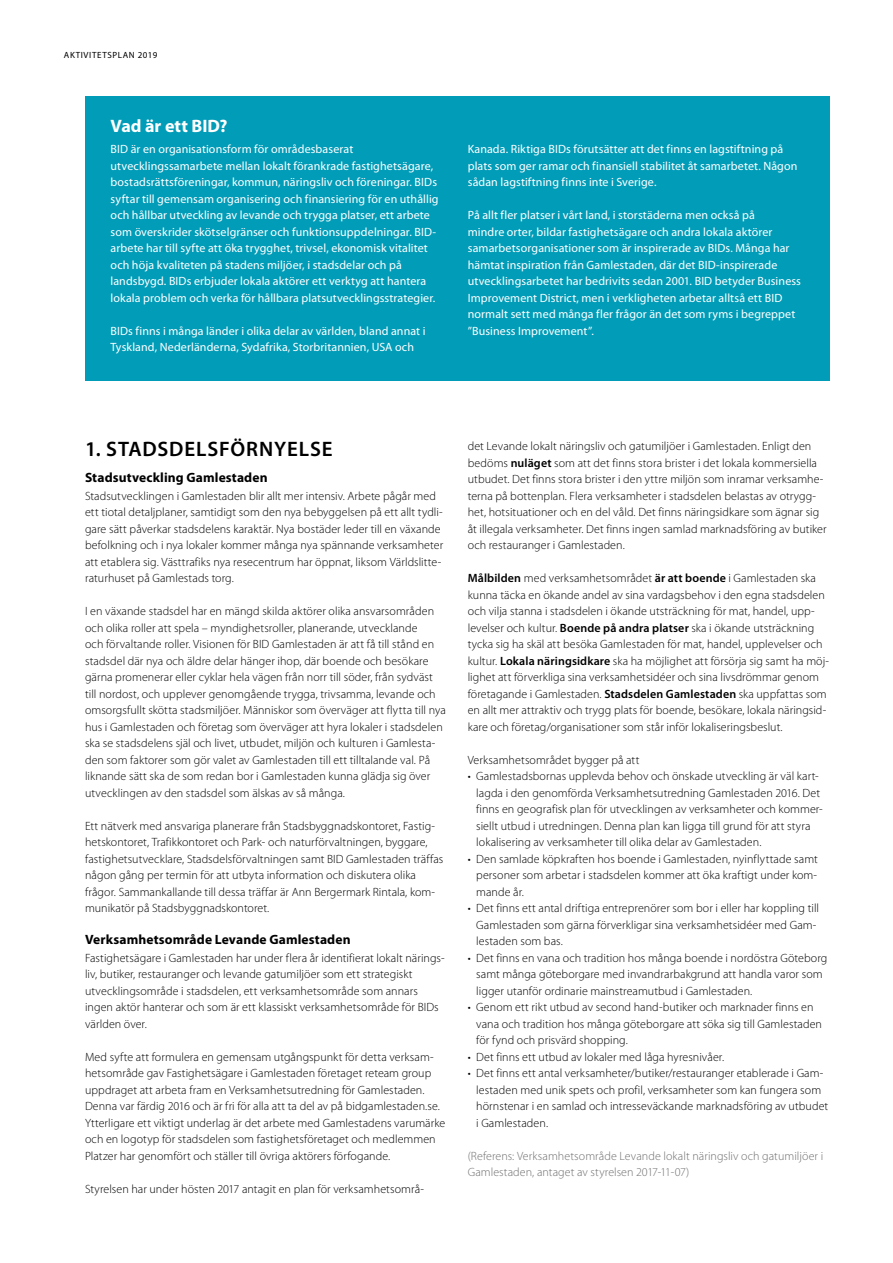
<style>
.page{position:relative;width:893px;height:1263px;background:#fff}
.page>*{position:absolute;margin:0;border:0;box-sizing:border-box;transform-origin:0 0}
.t1{font:600 21px "Myriad Pro";letter-spacing:.04em;color:#000}
.t2{font:700 18px "Myriad Pro";color:#fff}
.t3{font:700 13.5px "Myriad Pro";letter-spacing:.01em;color:#000}
.t4{font:300 12px/16.5px "Myriad Pro";letter-spacing:.005em;color:#000}
.t5{font:12px/16.5px "Myriad Pro";letter-spacing:.01em;color:#fff}
.t6{font:300 12px/16.5px "Myriad Pro";letter-spacing:.005em;color:#706f6f}
.t7{font:9px "Myriad Pro";letter-spacing:.07em;color:#000}
.s1{font-weight:600}
</style>
<div class="page">
<div style="left:85px;top:96px;width:744px;height:285px;background:#009cb8"></div>
<p class="t7" style="left:64px;top:50px;width:95px">AKTIVITETSPLAN 2019</p>
<h2 class="t2" style="left:111px;top:114px;width:118px">Vad är ett BID?</h2>
<p class="t5" style="left:111px;top:141px;width:330px">BID är en organisationsform för områdesbaserat utvecklingssamarbete mellan lokalt förankrade fastighetsägare, bostadsrättsföreningar, kommun, näringsliv och föreningar. BIDs syftar till gemensam organisering och finansiering för en uthållig och hållbar utveckling av levande och trygga platser, ett arbete som överskrider skötselgränser och funktionsuppdelningar. BID&shy;arbete har till syfte att öka trygghet, trivsel, ekonomisk vitalitet och höja kvaliteten på stadens miljöer, i stadsdelar och på landsbygd. BIDs erbjuder lokala aktörer ett verktyg att hantera lokala problem och verka för hållbara platsutvecklingsstrategier.</p>
<p class="t5" style="left:111px;top:322px;width:316px">BIDs finns i många länder i olika delar av världen, bland annat i<br>Tyskland, Nederländerna, Sydafrika, Storbritannien, USA och</p>
<p class="t5" style="left:468px;top:141px;width:331px">Kanada. Riktiga BIDs förutsätter att det finns en lagstiftning på plats som ger ramar och finansiell stabilitet åt samarbetet. Någon sådan lagstiftning finns inte i Sverige.</p>
<p class="t5" style="left:468px;top:207px;width:335px">På allt fler platser i vårt land, i storstäderna men också på<br>mindre orter, bildar fastighetsägare och andra lokala aktörer samarbetsorganisationer som är inspirerade av BIDs. Många har hämtat inspiration från Gamlestaden, där det BID-inspirerade utvecklingsarbetet har bedrivits sedan 2001. BID betyder Business Improvement District, men i verkligheten arbetar alltså ett BID normalt sett med många fler frågor än det som ryms i begreppet ”Business Improvement”.</p>
<h1 class="t1" style="left:85px;top:435px;width:249px">1. STADSDELSFÖRNYELSE</h1>
<p class="t3" style="left:85px;top:468px;width:184px">Stadsutveckling Gamlestaden</p>
<p class="t4" style="left:85px;top:487px;width:360px">Stadsutvecklingen i Gamlestaden blir allt mer intensiv. Arbete pågår med ett tiotal detaljplaner, samtidigt som den nya bebyggelsen på ett allt tydli&shy;gare sätt påverkar stadsdelens karaktär. Nya bostäder leder till en växande befolkning och i nya lokaler kommer många nya spännande verksamheter att etablera sig. Västtrafiks nya resecentrum har öppnat, liksom Världslitte&shy;raturhuset på Gamlestads torg.</p>
<p class="t4" style="left:85px;top:603px;width:362px">I en växande stadsdel har en mängd skilda aktörer olika ansvarsområden och olika roller att spela – myndighetsroller, planerande, utvecklande<br>och förvaltande roller. Visionen för BID Gamlestaden är att få till stånd en stadsdel där nya och äldre delar hänger ihop, där boende och besökare gärna promenerar eller cyklar hela vägen från norr till söder, från sydväst till nordost, och upplever genomgående trygga, trivsamma, levande och omsorgsfullt skötta stadsmiljöer. Människor som överväger att flytta till nya hus i Gamlestaden och företag som överväger att hyra lokaler i stadsdelen ska se stadsdelens själ och livet, utbudet, miljön och kulturen i Gamlesta&shy;den som faktorer som gör valet av Gamlestaden till ett tilltalande val. På liknande sätt ska de som redan bor i Gamlestaden kunna glädja sig över utvecklingen av den stadsdel som älskas av så många.</p>
<p class="t4" style="left:85px;top:817px;width:360px">Ett nätverk med ansvariga planerare från Stadsbyggnadskontoret, Fastig&shy;hetskontoret, Trafikkontoret och Park- och naturförvaltningen, byggare, fastighetsutvecklare, Stadsdelsförvaltningen samt BID Gamlestaden träffas någon gång per termin för att utbyta information och diskutera olika frågor. Sammankallande till dessa träffar är Ann Bergermark Rintala, kom&shy;munikatör på Stadsbyggnadskontoret.</p>
<p class="t3" style="left:85px;top:930px;width:267px">Verksamhetsområde Levande Gamlestaden</p>
<p class="t4" style="left:85px;top:949px;width:361px">Fastighetsägare i Gamlestaden har under flera år identifierat lokalt närings&shy;liv, butiker, restauranger och levande gatumiljöer som ett strategiskt utvecklingsområde i stadsdelen, ett verksamhetsområde som annars ingen aktör hanterar och som är ett klassiskt verksamhetsområde för BIDs världen över.</p>
<p class="t4" style="left:85px;top:1048px;width:362px">Med syfte att formulera en gemensam utgångspunkt för detta verksam&shy;hetsområde gav Fastighetsägare i Gamlestaden företaget reteam group uppdraget att arbeta fram en Verksamhetsutredning för Gamlestaden.<br>Denna var färdig 2016 och är fri för alla att ta del av på bidgamlestaden.se.<br>Ytterligare ett viktigt underlag är det arbete med Gamlestadens varumärke och en logotyp för stadsdelen som fastighetsföretaget och medlemmen Platzer har genomfört och ställer till övriga aktörers förfogande.</p>
<p class="t4" style="left:85px;top:1180px;width:341px">Styrelsen har under hösten 2017 antagit en plan för verksamhetsområ-</p>
<p class="t4" style="left:468px;top:438px;width:360px">det Levande lokalt näringsliv och gatumiljöer i Gamlestaden. Enligt den bedöms <span class="s1">nuläget</span> som att det finns stora brister i det lokala kommersiella utbudet. Det finns stora brister i den yttre miljön som inramar verksamhe&shy;terna på bottenplan. Flera verksamheter i stadsdelen belastas av otrygg&shy;het, hotsituationer och en del våld. Det finns näringsidkare som ägnar sig åt illegala verksamheter. Det finns ingen samlad marknadsföring av butiker och restauranger i Gamlestaden.</p>
<p class="t4" style="left:468px;top:570px;width:363px"><span class="s1">Målbilden</span> med verksamhetsområdet <span class="s1">är att boende</span> i Gamlestaden ska kunna täcka en ökande andel av sina vardagsbehov i den egna stadsdelen och vilja stanna i stadsdelen i ökande utsträckning för mat, handel, upp&shy;levelser och kultur. <span class="s1">Boende på andra platser</span> ska i ökande utsträckning tycka sig ha skäl att besöka Gamlestaden för mat, handel, upplevelser och kultur. <span class="s1">Lokala näringsidkare</span> ska ha möjlighet att försörja sig samt ha möj&shy;lighet att förverkliga sina verksamhetsidéer och sina livsdrömmar genom företagande i Gamlestaden. <span class="s1">Stadsdelen Gamlestaden</span> ska uppfattas som en allt mer attraktiv och trygg plats för boende, besökare, lokala näringsid&shy;kare och företag/organisationer som står inför lokaliseringsbeslut.</p>
<p class="t4" style="left:468px;top:751px;width:173px">Verksamhetsområdet bygger på att</p>
<p class="t4" style="left:476px;top:768px;width:348px;text-indent:-9px">• Gamlestadsbornas upplevda behov och önskade utveckling är väl kart&shy;lagda i den genomförda Verksamhetsutredning Gamlestaden 2016. Det finns en geografisk plan för utvecklingen av verksamheter och kommer&shy;siellt utbud i utredningen. Denna plan kan ligga till grund för att styra lokalisering av verksamheter till olika delar av Gamlestaden.</p>
<p class="t4" style="left:476px;top:850px;width:343px;text-align:justify;text-indent:-9px">• Den samlade köpkraften hos boende i Gamlestaden, nyinflyttade samt personer som arbetar i stadsdelen kommer att öka kraftigt under kom&shy;mande år.</p>
<p class="t4" style="left:476px;top:900px;width:344px;text-indent:-9px">• Det finns ett antal driftiga entreprenörer som bor i eller har koppling till<br>Gamlestaden som gärna förverkligar sina verksamhetsidéer med Gam&shy;lestaden som bas.</p>
<p class="t4" style="left:476px;top:949px;width:353px;text-indent:-9px">• Det finns en vana och tradition hos många boende i nordöstra Göteborg samt många göteborgare med invandrarbakgrund att handla varor som ligger utanför ordinarie mainstreamutbud i Gamlestaden.</p>
<p class="t4" style="left:476px;top:999px;width:347px;text-indent:-9px">• Genom ett rikt utbud av second hand-butiker och marknader finns en vana och tradition hos många göteborgare att söka sig till Gamlestaden för fynd och prisvärd shopping.</p>
<p class="t4" style="left:468px;top:1048px;width:258px">• Det finns ett utbud av lokaler med låga hyresnivåer.</p>
<p class="t4" style="left:476px;top:1065px;width:354px;text-indent:-9px">• Det finns ett antal verksamheter/butiker/restauranger etablerade i Gam&shy;lestaden med unik spets och profil, verksamheter som kan fungera som hörnstenar i en samlad och intresseväckande marknadsföring av utbudet i Gamlestaden.</p>
<p class="t6" style="left:468px;top:1147px;width:357px">(Referens: Verksamhetsområde Levande lokalt näringsliv och gatumiljöer i<br>Gamlestaden, antaget av styrelsen 2017-11-07)</p>
</div>
